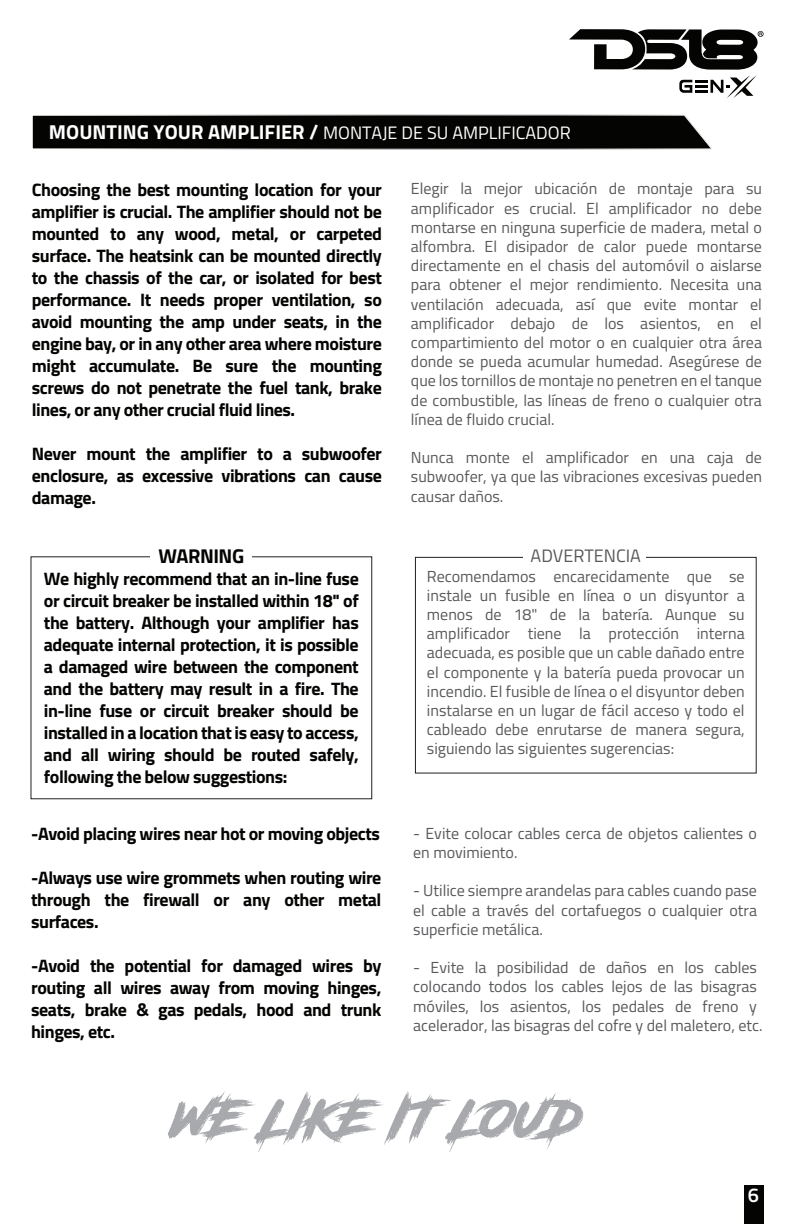
<style>
.page{position:relative;width:792px;height:1224px;background:#fff}
.page>*{position:absolute;margin:0;border:0;box-sizing:border-box;transform-origin:0 0}
.t1{font:700 20px "Titillium Web";letter-spacing:-.025em;color:#040503}
.t2{font:600 20px "Titillium Web";color:#fff}
.t3{font:700 18px/22px "Titillium Web";letter-spacing:-.025em;color:#040503;text-align:justify}
.t4{font:18px "Titillium Web";color:#fff}
.t5{font:18px "Titillium Web";color:#57585a}
.t6{font:16px/19.2px "Titillium Web";color:#57585a;text-align:justify}
.s1{font-weight:700;font-size:20.2px}
</style>
<div class="page">
<svg style="left:32px;top:115px;width:680px;height:34px;background:#10110f"></svg>
<div style="left:415px;top:557px;width:342px;height:217px;border:1px solid #231f20"></div>
<div style="left:524px;top:545px;width:122px;height:24px;background:#fff"></div>
<div style="left:744px;top:1185px;width:20px;height:39px;background:#040503"></div>
<svg style="left:168px;top:1091px;width:415px;height:61px"></svg>
<svg style="left:569px;top:29px;width:195px;height:69px"></svg>
<p class="t4" style="left:49px;top:120px;width:523px"><span class="s1">MOUNTING YOUR AMPLIFIER /</span> MONTAJE DE SU AMPLIFICADOR</p>
<p class="t3" style="left:32px;top:178px;width:352px">Choosing the best mounting location for your amplifier is crucial. The amplifier should not be mounted to any wood, metal, or carpeted surface. The heatsink can be mounted directly to the chassis of the car, or isolated for best performance. It needs proper ventilation, so avoid mounting the amp under seats, in the engine bay, or in any other area where moisture might accumulate. Be sure the mounting screws do not penetrate the fuel tank, brake lines, or any other crucial fluid lines.</p>
<p class="t3" style="left:32px;top:442px;width:352px">Never mount the amplifier to a subwoofer enclosure, as excessive vibrations can cause damage.</p>
<p class="t1" style="left:159px;top:541px;width:87px">WARNING</p>
<p class="t3" style="left:44px;top:567px;width:316px">We highly recommend that an in-line fuse or circuit breaker be installed within 18" of the battery. Although your amplifier has adequate internal protection, it is possible a damaged wire between the component and the battery may result in a fire. The in-line fuse or circuit breaker should be installed in a location that is easy to access, and all wiring should be routed safely, following the below suggestions:</p>
<p class="t3" style="left:31px;top:822px;width:350px">-Avoid placing wires near hot or moving objects</p>
<p class="t3" style="left:31px;top:866px;width:352px">-Always use wire grommets when routing wire through the firewall or any other metal surfaces.</p>
<p class="t3" style="left:31px;top:954px;width:352px">-Avoid the potential for damaged wires by routing all wires away from moving hinges, seats, brake &amp; gas pedals, hood and trunk hinges, etc.</p>
<p class="t6" style="left:411px;top:178px;width:353px">Elegir la mejor ubicación de montaje para su amplificador es crucial. El amplificador no debe montarse en ninguna superficie de madera, metal o alfombra. El disipador de calor puede montarse directamente en el chasis del automóvil o aislarse para obtener el mejor rendimiento. Necesita una ventilación adecuada, así que evite montar el amplificador debajo de los asientos, en el compartimiento del motor o en cualquier otra área donde se pueda acumular humedad. Asegúrese de que los tornillos de montaje no penetren en el tanque de combustible, las líneas de freno o cualquier otra línea de fluido crucial.</p>
<p class="t6" style="left:411px;top:447px;width:353px">Nunca monte el amplificador en una caja de subwoofer, ya que las vibraciones excesivas pueden causar daños.</p>
<p class="t5" style="left:531px;top:543px;width:112px">ADVERTENCIA</p>
<p class="t6" style="left:427px;top:566px;width:319px">Recomendamos encarecidamente que se instale un fusible en línea o un disyuntor a menos de 18" de la batería. Aunque su amplificador tiene la protección interna adecuada, es posible que un cable dañado entre el componente y la batería pueda provocar un incendio. El fusible de línea o el disyuntor deben instalarse en un lugar de fácil acceso y todo el cableado debe enrutarse de manera segura, siguiendo las siguientes sugerencias:</p>
<p class="t6" style="left:413px;top:823px;width:345px">- Evite colocar cables cerca de objetos calientes o en movimiento.</p>
<p class="t6" style="left:413px;top:880px;width:345px">- Utilice siempre arandelas para cables cuando pase el cable a través del cortafuegos o cualquier otra superficie metálica.</p>
<p class="t6" style="left:413px;top:957px;width:351px;text-align:left">- Evite la posibilidad de daños en los cables colocando todos los cables lejos de las bisagras móviles, los asientos, los pedales de freno y acelerador, las bisagras del cofre y del maletero, etc.</p>
<p class="t2" style="left:748px;top:1180px;width:13px">6</p>
</div>
